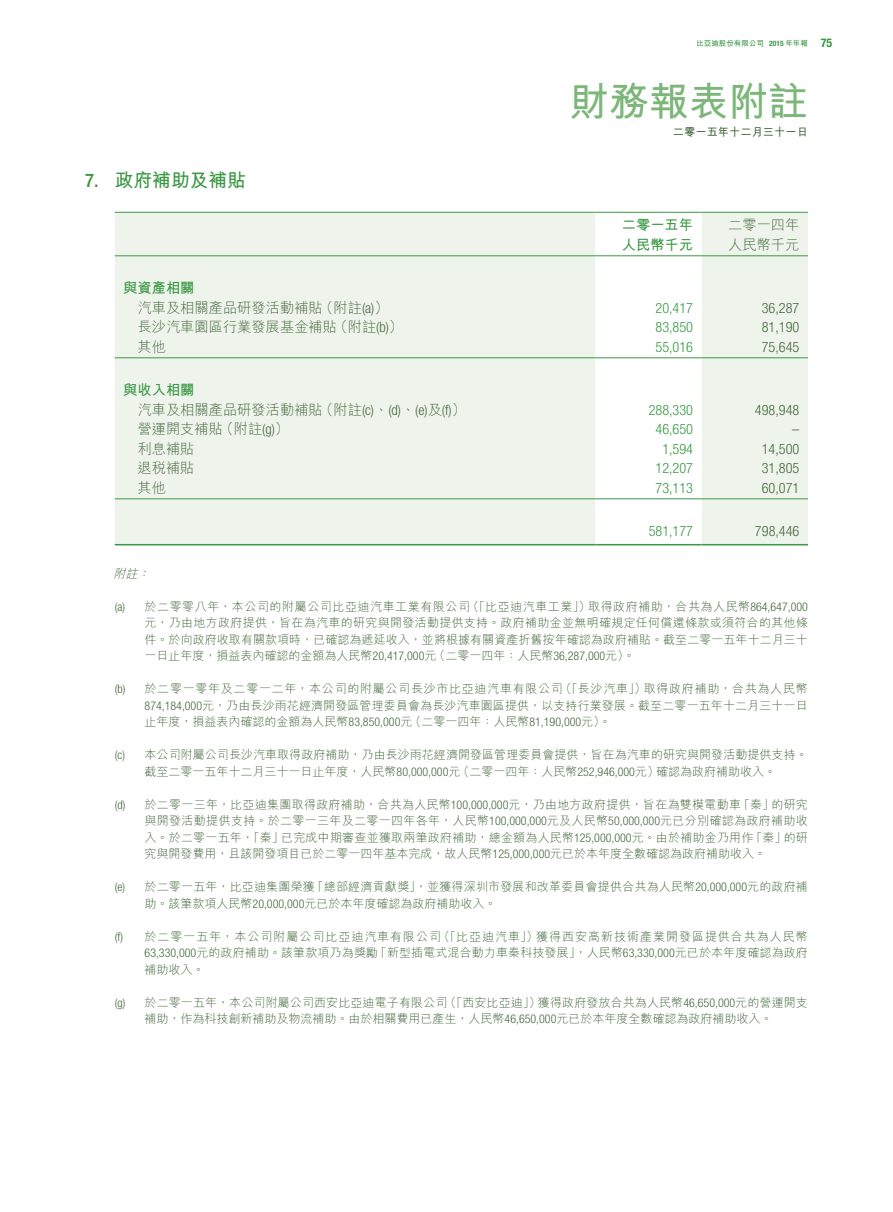
<style>
.page{position:relative;width:893px;height:1212px;background:#fff}
.page>*{position:absolute;margin:0;border:0;box-sizing:border-box;transform-origin:0 0}
.t1{font:700 39.75px "M Hei HK";color:#7cb779}
.t2{font:700 18.75px "M Hei HK";color:#3b9844}
.t3{font:300 14.25px/19.5px "M Hei HK";color:#45683d}
.t4{font:300 condensed 14.25px "Helvetica Neue LT Std";color:#3b9844}
.t5{font:300 condensed 14.25px "Helvetica Neue LT Std";color:#45683d}
.t6{font:700 14.25px "M Hei HK";color:#3b9844}
.t7{font:300 12px/16.5px "M Hei HK";letter-spacing:.005em;color:#45683d;text-align:justify}
.t8{font:italic 300 12px "M Hei HK";color:#45683d}
.t9{font:700 11.25px "M Hei HK";color:#45683d}
.t10{font:700 7.5px "M Hei HK";color:#3b9844}
.s1{font-family:"Helvetica Neue LT Std";font-weight:500;font-stretch:condensed}
.s2{font-weight:700;color:#3b9844}
.s3{font-family:"Helvetica Neue LT Std";font-stretch:condensed}
.s4{font-family:"Helvetica Neue LT Std";font-stretch:condensed;font-size:12px}
</style>
<div class="page">
<svg style="left:115px;top:213px;width:693px;height:331px;fill:#eef4ec"></svg>
<hr style="left:115px;top:212px;width:480px;height:1px;background:#3b9844">
<hr style="left:595px;top:212px;width:107px;height:1px;background:#3b9844">
<hr style="left:702px;top:212px;width:106px;height:1px;background:#3b9844">
<hr style="left:115px;top:255px;width:480px;height:1px;background:#3b9844">
<hr style="left:595px;top:255px;width:107px;height:1px;background:#3b9844">
<hr style="left:702px;top:255px;width:106px;height:1px;background:#3b9844">
<hr style="left:115px;top:357px;width:480px;height:1px;background:#3b9844">
<hr style="left:595px;top:357px;width:107px;height:1px;background:#3b9844">
<hr style="left:702px;top:357px;width:106px;height:1px;background:#3b9844">
<hr style="left:115px;top:498px;width:480px;height:1px;background:#3b9844">
<hr style="left:595px;top:498px;width:107px;height:1px;background:#3b9844">
<hr style="left:702px;top:498px;width:106px;height:1px;background:#3b9844">
<hr style="left:115px;top:544px;width:480px;height:1px;background:#3b9844">
<hr style="left:595px;top:544px;width:107px;height:1px;background:#3b9844">
<hr style="left:702px;top:544px;width:106px;height:1px;background:#3b9844">
<h2 class="t2" style="left:85px;top:166px;width:163px"><span class="s1">7.</span> 政府補助及補貼</h2>
<p class="t3" style="left:138px;top:278px;width:253px;text-indent:-14px"><span class="s2">與資產相關<br></span>汽車及相關產品研發活動補貼（附註<span class="s3">(a)</span>）</p>
<p class="t10" style="left:696px;top:38px;width:137px">比亞迪股份有限公司 <span class="s3">2015</span> 年年報 <span class="s4">75</span></p>
<h1 class="t1" style="left:569px;top:73px;width:240px">財務報表附註</h1>
<p class="t9" style="left:673px;top:123px;width:136px">二零一五年十二月三十一日</p>
<p class="t6" style="left:622px;top:215px;width:73px">二零一五年</p>
<p class="t3" style="left:728px;top:215px;width:73px">二零一四年</p>
<p class="t6" style="left:622px;top:234px;width:73px">人民幣千元</p>
<p class="t3" style="left:728px;top:234px;width:73px">人民幣千元</p>
<p class="t4" style="left:655px;top:300px;width:39px">20,417</p>
<p class="t5" style="left:762px;top:300px;width:39px">36,287</p>
<p class="t3" style="left:138px;top:317px;width:267px">長沙汽車園區行業發展基金補貼（附註<span class="s3">(b)</span>）</p>
<p class="t4" style="left:655px;top:319px;width:39px">83,850</p>
<p class="t5" style="left:762px;top:319px;width:39px">81,190</p>
<p class="t3" style="left:138px;top:336px;width:30px">其他</p>
<p class="t4" style="left:655px;top:339px;width:39px">55,016</p>
<p class="t5" style="left:762px;top:339px;width:39px">75,645</p>
<p class="t3" style="left:138px;top:380px;width:330px;text-indent:-14px"><span class="s2">與收入相關<br></span>汽車及相關產品研發活動補貼（附註<span class="s3">(c)</span>、<span class="s3">(d)</span>、<span class="s3">(e)</span>及<span class="s3">(f)</span>）</p>
<p class="t4" style="left:649px;top:402px;width:46px">288,330</p>
<p class="t5" style="left:755px;top:402px;width:46px">498,948</p>
<p class="t3" style="left:138px;top:419px;width:153px">營運開支補貼（附註<span class="s3">(g)</span>）</p>
<p class="t4" style="left:655px;top:421px;width:39px">46,650</p>
<p class="t5" style="left:792px;top:421px;width:9px">–</p>
<p class="t3" style="left:138px;top:438px;width:58px">利息補貼</p>
<p class="t4" style="left:662px;top:441px;width:32px">1,594</p>
<p class="t5" style="left:762px;top:441px;width:39px">14,500</p>
<p class="t3" style="left:138px;top:458px;width:58px">退稅補貼</p>
<p class="t4" style="left:655px;top:460px;width:39px">12,207</p>
<p class="t5" style="left:762px;top:460px;width:39px">31,805</p>
<p class="t3" style="left:138px;top:477px;width:30px">其他</p>
<p class="t4" style="left:655px;top:480px;width:39px">73,113</p>
<p class="t5" style="left:762px;top:480px;width:39px">60,071</p>
<p class="t4" style="left:649px;top:523px;width:46px">581,177</p>
<p class="t5" style="left:755px;top:523px;width:46px">798,446</p>
<p class="t8" style="left:114px;top:565px;width:42px">附註：</p>
<p class="t7" style="left:145px;top:598px;width:665px;text-indent:-30px"><span class="s3">(a)</span> 於二零零八年，本公司的附屬公司比亞迪汽車工業有限公司（「比亞迪汽車工業」）取得政府補助，合共為人民幣<span class="s3">864,647,000</span>元，乃由地方政府提供，旨在為汽車的研究與開發活動提供支持。政府補助金並無明確規定任何償還條款或須符合的其他條件。於向政府收取有關款項時，已確認為遞延收入，並將根據有關資產折舊按年確認為政府補貼。截至二零一五年十二月三十一日止年度，損益表內確認的金額為人民幣<span class="s3">20,417,000</span>元（二零一四年：人民幣<span class="s3">36,287,000</span>元）。</p>
<p class="t7" style="left:145px;top:680px;width:665px;text-indent:-30px"><span class="s3">(b)</span> 於二零一零年及二零一二年，本公司的附屬公司長沙市比亞迪汽車有限公司（「長沙汽車」）取得政府補助，合共為人民幣<span class="s3">874,184,000</span>元，乃由長沙雨花經濟開發區管理委員會為長沙汽車園區提供，以支持行業發展。截至二零一五年十二月三十一日止年度，損益表內確認的金額為人民幣<span class="s3">83,850,000</span>元（二零一四年：人民幣<span class="s3">81,190,000</span>元）。</p>
<p class="t7" style="left:115px;top:746px;width:694px;text-align:center"><span class="s3">(c)</span> 本公司附屬公司長沙汽車取得政府補助，乃由長沙雨花經濟開發區管理委員會提供，旨在為汽車的研究與開發活動提供支持。截至二零一五年十二月三十一日止年度，人民幣<span class="s3">80,000,000</span>元（二零一四年：人民幣<span class="s3">252,946,000</span>元）確認為政府補助收入。</p>
<p class="t7" style="left:145px;top:796px;width:665px;text-indent:-30px"><span class="s3">(d)</span> 於二零一三年，比亞迪集團取得政府補助，合共為人民幣<span class="s3">100,000,000</span>元，乃由地方政府提供，旨在為雙模電動車「秦」的研究與開發活動提供支持。於二零一三年及二零一四年各年，人民幣<span class="s3">100,000,000</span>元及人民幣<span class="s3">50,000,000</span>元已分別確認為政府補助收入。於二零一五年，「秦」已完成中期審查並獲取兩筆政府補助，總金額為人民幣<span class="s3">125,000,000</span>元。由於補助金乃用作「秦」的研究與開發費用，且該開發項目已於二零一四年基本完成，故人民幣<span class="s3">125,000,000</span>元已於本年度全數確認為政府補助收入。</p>
<p class="t7" style="left:145px;top:878px;width:665px;text-indent:-30px"><span class="s3">(e)</span> 於二零一五年，比亞迪集團榮獲「總部經濟貢獻獎」，並獲得深圳市發展和改革委員會提供合共為人民幣<span class="s3">20,000,000</span>元的政府補助。該筆款項人民幣<span class="s3">20,000,000</span>元已於本年度確認為政府補助收入。</p>
<p class="t7" style="left:145px;top:928px;width:665px;text-indent:-30px"><span class="s3">(f)</span> 於二零一五年，本公司附屬公司比亞迪汽車有限公司（「比亞迪汽車」）獲得西安高新技術產業開發區提供合共為人民幣<span class="s3">63,330,000</span>元的政府補助。該筆款項乃為獎勵「新型插電式混合動力車秦科技發展」，人民幣<span class="s3">63,330,000</span>元已於本年度確認為政府補助收入。</p>
<p class="t7" style="left:115px;top:994px;width:695px;text-align:center"><span class="s3">(g)</span> 於二零一五年，本公司附屬公司西安比亞迪電子有限公司（「西安比亞迪」）獲得政府發放合共為人民幣<span class="s3">46,650,000</span>元的營運開支補助，作為科技創新補助及物流補助。由於相關費用已產生，人民幣<span class="s3">46,650,000</span>元已於本年度全數確認為政府補助收入。</p>
</div>
